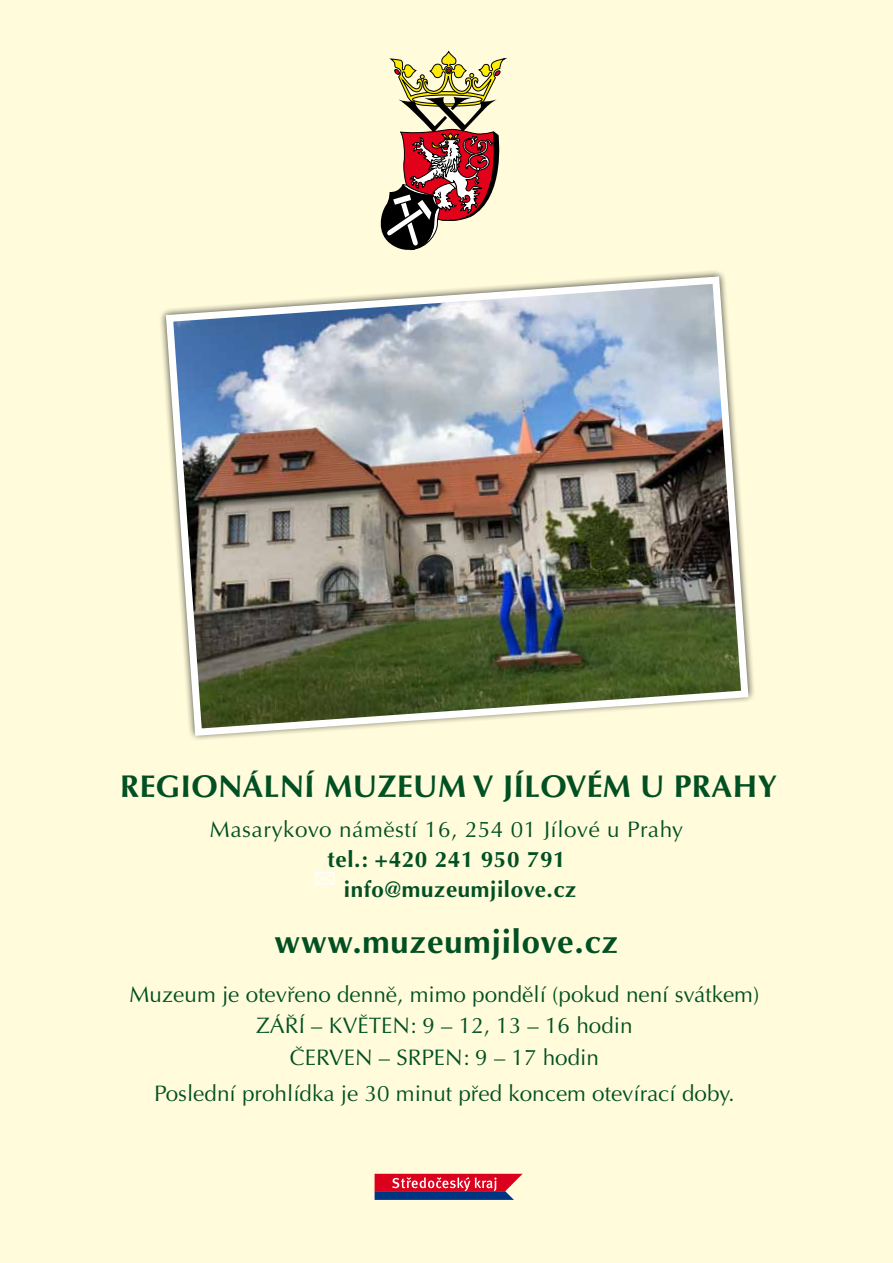
<style>
.page{position:relative;width:893px;height:1263px;background:#fffbdb}
.page>*{position:absolute;margin:0;border:0;box-sizing:border-box;transform-origin:0 0}
.t1{font:700 33px "Optima CE";letter-spacing:.025em;color:#005023}
.t2{font:700 31.5px "Optima CE";letter-spacing:.01em;color:#005023}
.t3{font:22.5px/31.5px "Optima CE";color:#005023}
.t4{font:700 22.5px/30px "Optima CE";letter-spacing:.025em;color:#005023}
.t5{font:22.5px "Optima CE";letter-spacing:.025em;color:#005023}
</style>
<div class="page">
<svg style="left:315px;top:872px;width:19px;height:13px"></svg>
<img style="left:162px;top:273px;width:590px;height:466px">
<svg style="left:380px;top:52px;width:126px;height:199px"></svg>
<svg style="left:375px;top:1174px;width:148px;height:26px;background:#9e3d60"></svg>
<h2 class="t2" style="left:120px;top:768px;width:658px">Regionální muzeum V jílovém u prahy</h2>
<p class="t5" style="left:210px;top:816px;width:475px">Masarykovo náměstí 16, 254 01 Jílové u Prahy</p>
<p class="t4" style="left:344px;top:844px;width:234px;text-indent:-16px">tel.: +420 241 950 791 info@muzeumjilove.cz</p>
<h1 class="t1" style="left:275px;top:923px;width:345px">www.muzeumjilove.cz</h1>
<p class="t3" style="left:256px;top:979px;width:505px;text-indent:-127px">Muzeum je otevřeno denně, mimo pondělí (pokud není svátkem)<br>Září</p>
<p class="t3" style="left:311px;top:1010px;width:32px">– květen</p>
<p class="t3" style="left:410px;top:1010px;width:224px">: 9 – 12, 13 – 16 hodin</p>
<p class="t3" style="left:290px;top:1042px;width:29px">Červen</p>
<p class="t3" style="left:379px;top:1042px;width:32px">– srpen</p>
<p class="t3" style="left:154px;top:1040px;width:582px;line-height:35.7px;text-indent:308px">: 9 – 17 hodin<br>Poslední prohlídka je 30 minut před koncem otevírací doby.</p>
</div>
